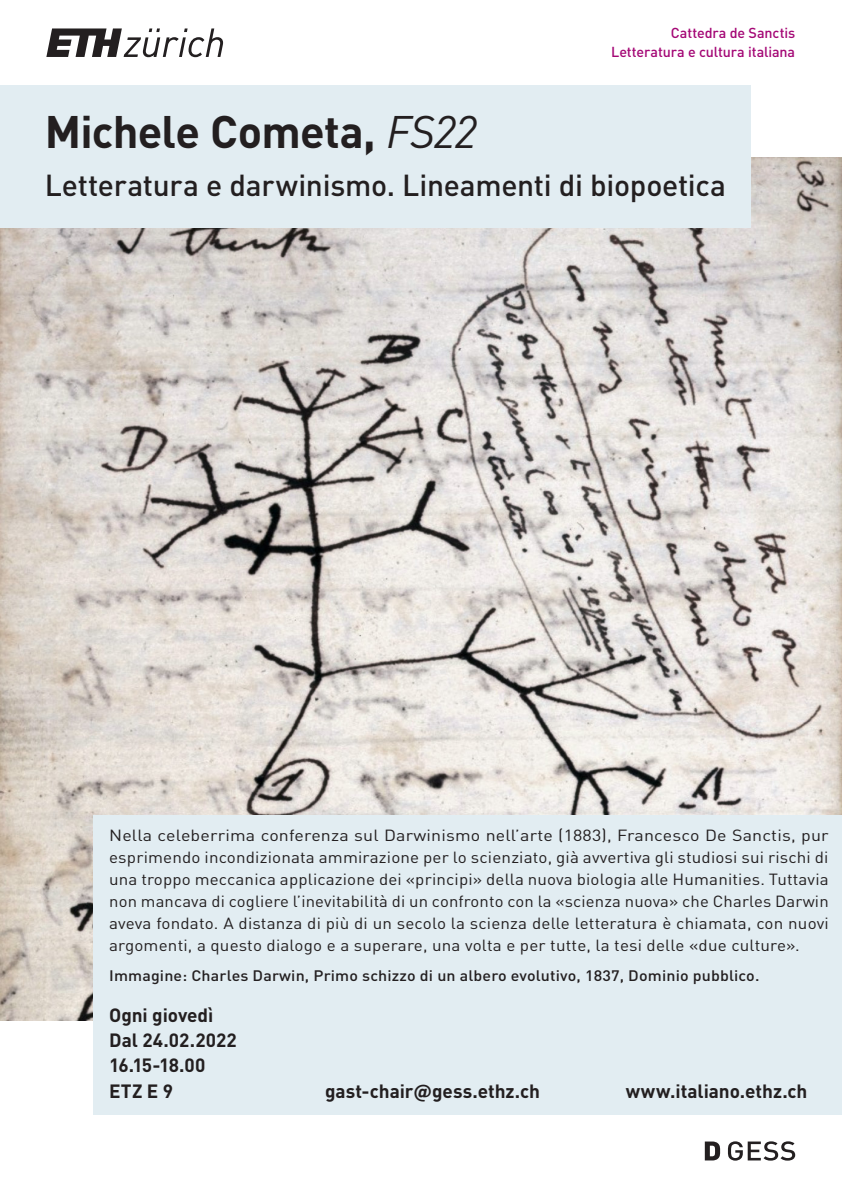
<style>
.page{position:relative;width:842px;height:1191px;background:#fff}
.page>*{position:absolute;margin:0;border:0;box-sizing:border-box;transform-origin:0 0}
.Titel_A3__DIN_Next_R{font:700 45px "DIN Pro";letter-spacing:-.015em;color:#231f20}
.Titel_A3__DIN_Next_R-2{font:500 30px "DIN Pro";letter-spacing:-.01em;color:#231f20}
.Untertitel_A3__DIN_N{font:700 19px "DIN Pro";letter-spacing:-.005em;color:#231f20}
._21-text-A3{font:16px/22px "DIN Pro";letter-spacing:.01em;color:#231f20;text-align:justify;scale:1.11 1}
._21-text-A3-2{font:500 15px "DIN Pro";letter-spacing:.01em;color:#231f20;scale:1.06 1}
.Organisationseinheit{font:500 14.3px "DIN Pro";letter-spacing:-.01em;color:#a40775}
.s1{font-weight:400;font-style:italic}
</style>
<div class="page">
<img style="left:0;top:157px;width:842px;height:863px">
<svg style="left:705px;top:1141px;width:15px;height:19px"></svg>
<svg style="left:728px;top:1141px;width:67px;height:19px"></svg>
<div style="left:94px;top:815px;width:748px;height:299px;background:#e2edf2"></div>
<div style="left:0;top:85px;width:750px;height:142px;background:#e2edf2"></div>
<svg style="left:46px;top:28px;width:177px;height:30px"></svg>
<p class="Organisationseinheit" style="left:671px;top:21px;width:126px">Cattedra de Sanctis</p>
<p class="Organisationseinheit" style="left:611px;top:40px;width:185px">Letteratura e cultura italiana</p>
<p class="Titel_A3__DIN_Next_R" style="left:45px;top:94px;width:434px">Michele Cometa, <span class="s1">FS22</span></p>
<p class="Titel_A3__DIN_Next_R-2" style="left:45px;top:161px;width:683px">Letteratura e darwinismo. Lineamenti di biopoetica</p>
<p class="_21-text-A3" style="left:109px;top:822px;width:650px">Nella celeberrima conferenza sul Darwinismo nell’arte (1883), Francesco De Sanctis, pur esprimendo incondizionata ammirazione per lo scienziato, già avvertiva gli studiosi sui rischi di una troppo meccanica applicazione dei «principi» della nuova biologia alle Humanities. Tuttavia non mancava di cogliere l’inevitabilità di un confronto con la «scienza nuova» che Charles Darwin aveva fondato. A distanza di più di un secolo la scienza delle letteratura è chiamata, con nuovi argomenti, a questo dialogo e a superare, una volta e per tutte, la tesi delle «due culture».</p>
<p class="_21-text-A3-2" style="left:109px;top:963px;width:615px">Immagine: Charles Darwin, Primo schizzo di un albero evolutivo, 1837, Dominio pubblico.</p>
<p class="Untertitel_A3__DIN_N" style="left:109px;top:999px;width:106px">Ogni giovedì</p>
<p class="Untertitel_A3__DIN_N" style="left:109px;top:1024px;width:129px">Dal 24.02.2022</p>
<p class="Untertitel_A3__DIN_N" style="left:109px;top:1049px;width:98px">16.15-18.00</p>
<p class="Untertitel_A3__DIN_N" style="left:109px;top:1075px;width:65px">ETZ E 9</p>
<p class="Untertitel_A3__DIN_N" style="left:325px;top:1075px;width:216px">gast-chair@gess.ethz.ch</p>
<p class="Untertitel_A3__DIN_N" style="left:626px;top:1075px;width:183px">www.italiano.ethz.ch</p>
</div>
